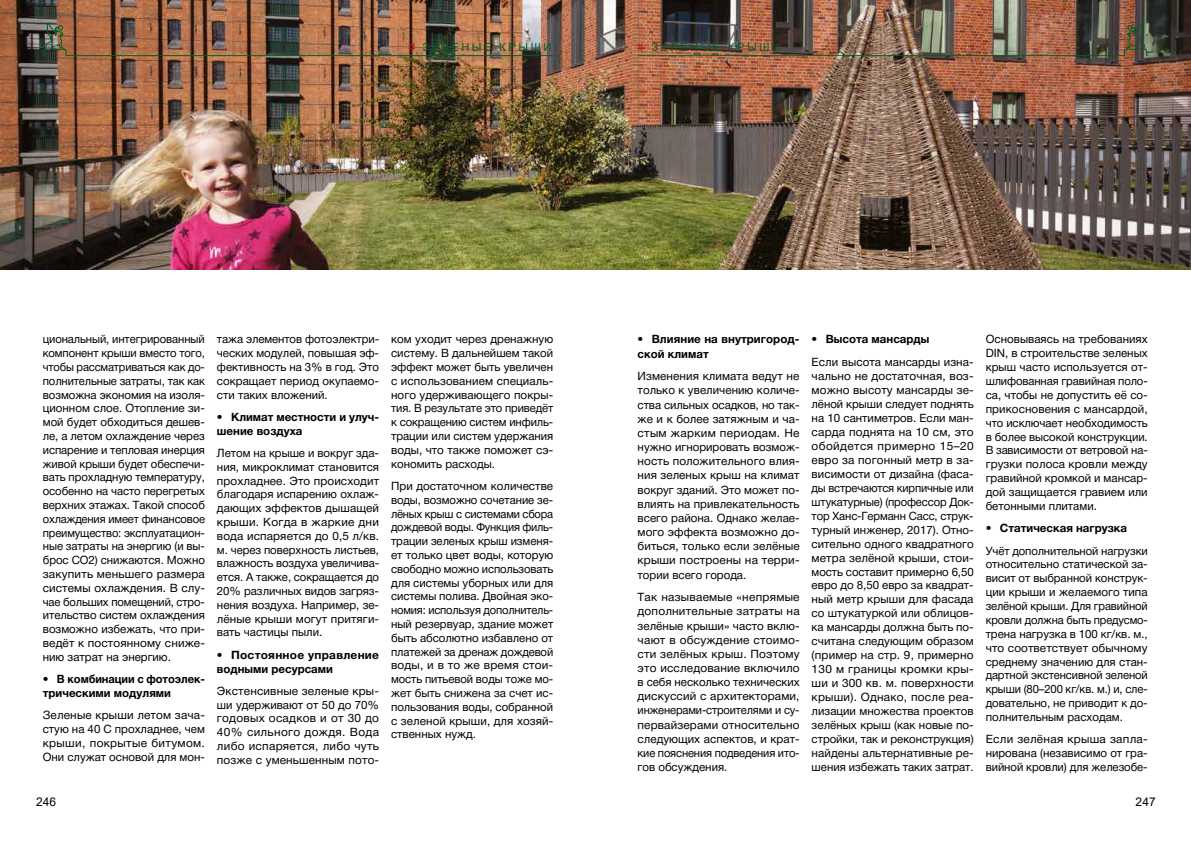
<style>
.page{position:relative;width:1191px;height:842px;background:#fff}
.page>*{position:absolute;margin:0;border:0;box-sizing:border-box;transform-origin:0 0}
.t1{font:12px "Arial";color:#000}
.t2{font:11.5px/13.8px "Helvetica Neue Cyr";color:#000;text-align:justify}
.t3{font:700 11.5px/13.8px "Helvetica Neue Cyr";color:#000}
.t4{font:700 11.5px/13.8px "Helvetica Neue Cyr";letter-spacing:.02em;color:#000}
.t5{font:11px "Arial";letter-spacing:.235em;color:#005e24}
.s1{color:#b6100e}
</style>
<div class="page">
<img style="left:0;top:0;width:1191px;height:269px">
<hr style="left:66px;top:55px;width:486px;height:1px;background:#005e24">
<svg style="left:42px;top:22px;width:26px;height:34px"></svg>
<hr style="left:638px;top:55px;width:486px;height:1px;background:#005e24">
<svg style="left:1123px;top:22px;width:25px;height:34px"></svg>
<p class="t5" style="left:409px;top:41px;width:144px"><span class="s1">#</span> ЗЕЛЕНЫЕ КРЫШИ</p>
<p class="t5" style="left:637px;top:41px;width:144px"><span class="s1">#</span> ЗЕЛЕНЫЕ КРЫШИ</p>
<p class="t2" style="left:43px;top:334px;width:164px">циональный, интегрированный компонент крыши вместо того, чтобы рассматриваться как до&shy;полнительные затраты, так как возможна экономия на изоля&shy;ционном слое. Отопление зи&shy;мой будет обходиться дешев&shy;ле, а летом охлаждение через испарение и тепловая инерция живой крыши будет обеспечи&shy;вать прохладную температуру, особенно на часто перегретых верхних этажах. Такой способ охлаждения имеет финансовое преимущество: эксплуатацион&shy;ные затраты на энергию (и вы&shy;брос СО2) снижаются. Можно закупить меньшего размера системы охлаждения. В слу&shy;чае больших помещений, стро&shy;ительство систем охлаждения возможно избежать, что при&shy;ведёт к постоянному сниже&shy;нию затрат на энергию.</p>
<p class="t3" style="left:43px;top:673px;width:164px">• В комбинации с фотоэлек&shy;трическими модулями</p>
<p class="t2" style="left:43px;top:709px;width:164px">Зеленые крыши летом зача&shy;стую на 40 С прохладнее, чем крыши, покрытые битумом.<br>Они служат основой для мон-</p>
<p class="t2" style="left:217px;top:334px;width:164px">тажа элементов фотоэлектри&shy;ческих модулей, повышая эф&shy;фективность на 3% в год. Это сокращает период окупаемо&shy;сти таких вложений.</p>
<p class="t3" style="left:217px;top:411px;width:164px">• Климат местности и улуч&shy;шение воздуха</p>
<p class="t2" style="left:217px;top:447px;width:164px">Летом на крыше и вокруг зда&shy;ния, микроклимат становится прохладнее. Это происходит благодаря испарению охлаж&shy;дающих эффектов дышащей крыши. Когда в жаркие дни вода испаряется до 0,5 л/кв. м. через поверхность листьев, влажность воздуха увеличива&shy;ется. А также, сокращается до 20% различных видов загряз&shy;нения воздуха. Например, зе&shy;лёные крыши могут притяги&shy;вать частицы пыли.</p>
<p class="t4" style="left:217px;top:649px;width:163px">• Постоянное управление водными ресурсами</p>
<p class="t2" style="left:217px;top:685px;width:164px">Экстенсивные зеленые кры&shy;ши удерживают от 50 до 70% годовых осадков и от 30 до 40% сильного дождя. Вода либо испаряется, либо чуть позже с уменьшенным пото-</p>
<p class="t2" style="left:391px;top:334px;width:164px">ком уходит через дренажную систему. В дальнейшем такой эффект может быть увеличен с использованием специаль&shy;ного удерживающего покры&shy;тия. В результате это приведёт к сокращению систем инфиль&shy;трации или систем удержания воды, что также поможет сэ&shy;кономить расходы.</p>
<p class="t2" style="left:391px;top:480px;width:164px">При достаточном количестве воды, возможно сочетание зе&shy;лёных крыш с системами сбора дождевой воды. Функция филь&shy;трации зеленых крыш изменя&shy;ет только цвет воды, которую свободно можно использовать для системы уборных или для системы полива. Двойная эко&shy;номия: используя дополнитель&shy;ный резервуар, здание может быть абсолютно избавлено от платежей за дренаж дождевой воды, и в то же время стои&shy;мость питьевой воды тоже мо&shy;жет быть снижена за счет ис&shy;пользования воды, собранной с зеленой крыши, для хозяй&shy;ственных нужд.</p>
<p class="t3" style="left:637px;top:333px;width:163px;line-height:14.2px">• Влияние на внутригород&shy;ской климат</p>
<p class="t2" style="left:637px;top:370px;width:164px;line-height:14.2px">Изменения климата ведут не только к увеличению количе&shy;ства сильных осадков, но так&shy;же и к более затяжным и ча&shy;стым жарким периодам. Не нужно игнорировать возмож&shy;ность положительного влия&shy;ния зеленых крыш на климат вокруг зданий. Это может по&shy;влиять на привлекательность всего района. Однако желае&shy;мого эффекта возможно до&shy;биться, только если зелёные крыши построены на терри&shy;тории всего города.</p>
<p class="t2" style="left:637px;top:591px;width:164px;line-height:14.2px">Так называемые «непрямые дополнительные затраты на зелёные крыши» часто вклю&shy;чают в обсуждение стоимо&shy;сти зелёных крыш. Поэтому это исследование включило в себя несколько технических дискуссий с архитекторами, инженерами-строителями и су&shy;первайзерами относительно следующих аспектов, и крат&shy;кие пояснения подведения ито&shy;гов обсуждения.</p>
<p class="t3" style="left:811px;top:334px;width:119px">• Высота мансарды</p>
<p class="t2" style="left:811px;top:356px;width:164px">Если высота мансарды изна&shy;чально не достаточная, воз&shy;можно высоту мансарды зе&shy;лёной крыши следует поднять на 10 сантиметров. Если ман&shy;сарда поднята на 10 см, это обойдется примерно 15–20 евро за погонный метр в за&shy;висимости от дизайна (фаса&shy;ды встречаются кирпичные или штукатурные) (профессор Док&shy;тор Ханс-Германн Сасс, струк&shy;турный инженер, 2017). Отно&shy;сительно одного квадратного метра зелёной крыши, стои&shy;мость составит примерно 6,50 евро до 8,50 евро за квадрат&shy;ный метр крыши для фасада со штукатуркой или облицов&shy;ка мансарды должна быть по&shy;считана следующим образом (пример на стр. 9, примерно 130 м границы кромки кры&shy;ши и 300 кв. м. поверхности крыши). Однако, после реа&shy;лизации множества проектов зелёных крыш (как новые по&shy;стройки, так и реконструкция) найдены альтернативные ре&shy;шения избежать таких затрат.</p>
<p class="t2" style="left:985px;top:333px;width:164px">Основываясь на требованиях DIN, в строительстве зеленых крыш часто используется от&shy;шлифованная гравийная поло&shy;са, чтобы не допустить её со&shy;прикосновения с мансардой, что исключает необходимость в более высокой конструкции.<br>В зависимости от ветровой на&shy;грузки полоса кровли между гравийной кромкой и мансар&shy;дой защищается гравием или бетонными плитами.</p>
<p class="t3" style="left:985px;top:522px;width:143px">• Статическая нагрузка</p>
<p class="t2" style="left:985px;top:545px;width:164px">Учёт дополнительной нагрузки относительно статической за&shy;висит от выбранной конструк&shy;ции крыши и желаемого типа зелёной крыши. Для гравийной кровли должна быть предусмо&shy;трена нагрузка в 100 кг/кв. м., что соответствует обычному среднему значению для стан&shy;дартной экстенсивной зеленой крыши (80–200 кг/кв. м.) и, сле&shy;довательно, не приводит к до&shy;полнительным расходам.</p>
<p class="t2" style="left:985px;top:733px;width:163px">Если зелёная крыша запла&shy;нирована (независимо от гра&shy;вийной кровли) для железобе-</p>
<p class="t1" style="left:36px;top:795px;width:22px">246</p>
<p class="t1" style="left:1135px;top:795px;width:22px">247</p>
</div>
